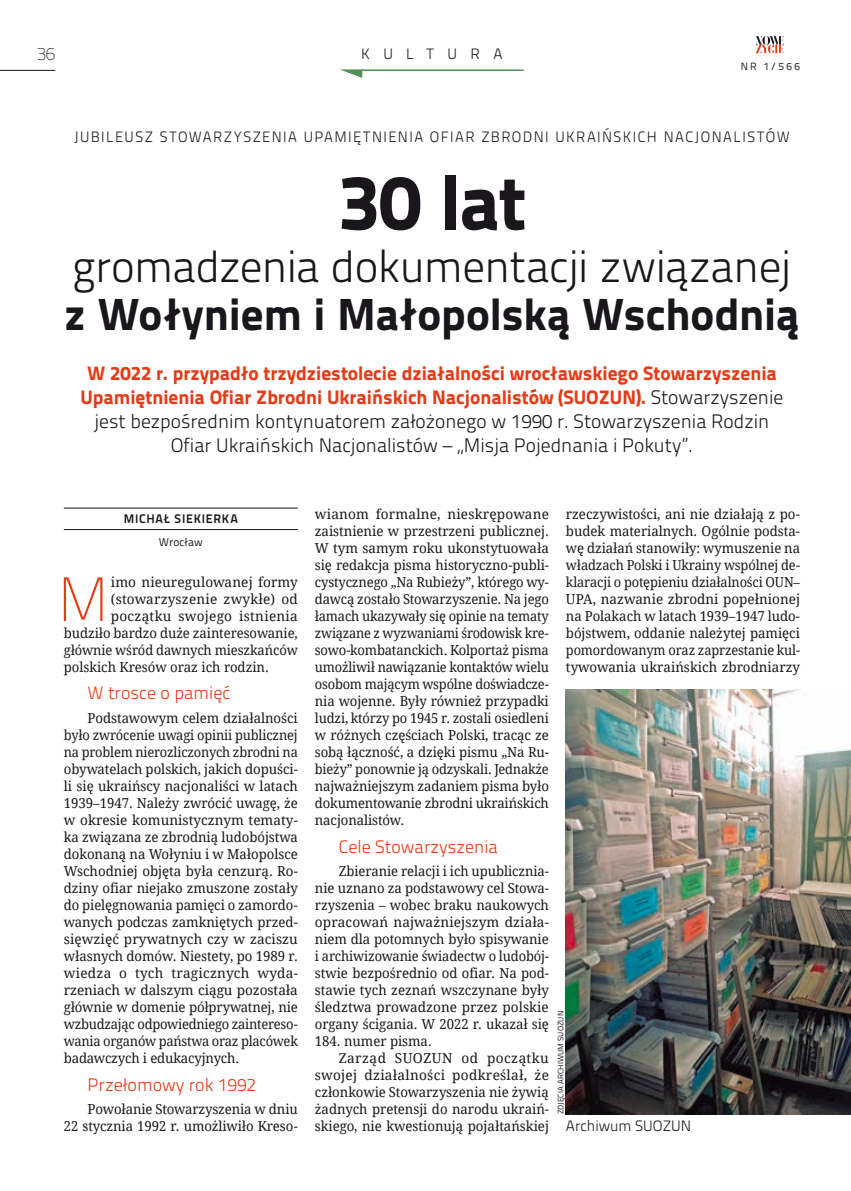
<style>
.page{position:relative;width:851px;height:1191px;background:#fff}
.page>*{position:absolute;margin:0;border:0;box-sizing:border-box;transform-origin:0 0}
.t1{font:800 78px "Titillium Text 22 L";color:#1a171c}
.t2{font:100 62.25px "Titillium Text 22 L";color:#e53b16;scale:.96 1}
.t3{font:300 45px/48px "Titillium Text 22 L";letter-spacing:-.015em;color:#1a171c}
.t4{font:300 19.5px/24px "Titillium Text 22 L";color:#1a171c;text-align:center}
.t5{font:300 18px "Titillium Text 22 L";color:#e53b16}
.t6{font:100 18px "Titillium Text 22 L";color:#1a171c}
.t7{font:300 15px "Titillium Text 22 L";letter-spacing:.095em;color:#1a171c}
.t8{font:300 15px "Titillium Text 22 L";color:#1a171c}
.t9{font:300 15px "Titillium Text 22 L";letter-spacing:.885em;color:#1a171c}
.t10{font:13.65px/17px "Droid Serif";letter-spacing:-.005em;color:#1a171c;text-align:justify}
.t11{font:13.65px/17px "Droid Serif";letter-spacing:-.005em;color:#1a171c;text-align:justify;scale:.96 1}
.t12{font:13.65px "Droid Serif";letter-spacing:-.005em;color:#1a171c;scale:.95 1}
.t13{font:13.65px "Droid Serif";letter-spacing:-.005em;color:#1a171c;scale:.94 1}
.t14{font:13.65px "Droid Serif";letter-spacing:.02em;color:#1a171c}
.t15{font:13.65px "Droid Serif";letter-spacing:.015em;color:#1a171c}
.t16{font:13.65px "Droid Serif";letter-spacing:.035em;color:#1a171c}
.t17{font:700 12.45px "Titillium Text 22 L";letter-spacing:.06em;color:#1a171c}
.t18{font:11.4px "Titillium Text 22 L";letter-spacing:.01em;color:#1a171c}
.t19{font:10.5px "Titillium Text 22 L";color:#1a171c}
.t20{font:7.95px "Titillium Text 22 L";letter-spacing:.01em;color:#1a171c}
.s1{font-weight:800}
.s2{font-weight:800;color:#e53b16}
</style>
<div class="page">
<hr style="left:64px;top:508px;width:234px;height:1px;background:#1a171c">
<hr style="left:64px;top:529px;width:234px;height:1px;background:#1a171c">
<img style="left:566px;top:689px;width:284px;height:425px">
<hr style="left:0;top:70px;width:55px;height:1px;background:#1a171c">
<svg style="left:755px;top:36px;width:28px;height:17px"></svg>
<hr style="left:360px;top:69px;width:163px;height:2px;background:#538f56">
<svg style="left:340px;top:69px;width:22px;height:9px"></svg>
<p class="t6" style="left:37px;top:40px;width:20px">36</p>
<p class="t9" style="left:361px;top:43px;width:143px">KULTURA</p>
<p class="t19" style="left:740px;top:59px;width:61px">NR 1/566</p>
<p class="t7" style="left:74px;top:125px;width:716px">JUBILEUSZ STOWARZYSZENIA UPAMIĘTNIENIA OFIAR ZBRODNI UKRAIŃSKICH NACJONALISTÓW</p>
<p class="t1" style="left:338px;top:141px;width:189px">30 lat</p>
<p class="t3" style="left:64px;top:240px;width:736px">gromadzenia dokumentacji związanej <span class="s1">z Wołyniem i Małopolską Wschodnią</span></p>
<p class="t4" style="left:80px;top:360px;width:704px"><span class="s2">W 2022 r. przypadło trzydziestolecie działalności wrocławskiego Stowarzyszenia Upamiętnienia Ofiar Zbrodni Ukraińskich Nacjonalistów (SUOZUN).</span> Stowarzyszenie jest bezpośrednim kontynuatorem założonego w 1990 r. Stowarzyszenia Rodzin Ofiar Ukraińskich Nacjonalistów – „Misja Pojednania i Pokuty”.</p>
<p class="t17" style="left:124px;top:509px;width:116px">MICHAŁ SIEKIERKA</p>
<p class="t18" style="left:159px;top:534px;width:45px">Wrocław</p>
<p class="t2" style="left:58px;top:555px;width:55px">M</p>
<p class="t10" style="left:111px;top:574px;width:188px">imo nieuregulowanej formy</p>
<p class="t15" style="left:111px;top:590px;width:188px">(stowarzyszenie zwykłe) od</p>
<p class="t14" style="left:111px;top:607px;width:188px">początku swojego istnienia</p>
<p class="t12" style="left:64px;top:624px;width:248px">budziło bardzo duże zainteresowanie,</p>
<p class="t13" style="left:64px;top:641px;width:250px">głównie wśród dawnych mieszkańców</p>
<p class="t11" style="left:64px;top:659px;width:215px">polskich Kresów oraz ich rodzin.</p>
<p class="t5" style="left:88px;top:680px;width:144px">W trosce o pamięć</p>
<p class="t11" style="left:64px;top:710px;width:245px;text-indent:24px">Podstawowym celem działalności było zwrócenie uwagi opinii publicznej na problem nierozliczonych zbrodni na obywatelach polskich, jakich dopuści&shy;li się ukraińscy nacjonaliści w latach 1939–1947. Należy zwrócić uwagę, że w okresie komunistycznym tematy&shy;ka związana ze zbrodnią ludobójstwa dokonaną na Wołyniu i w Małopolsce Wschodniej objęta była cenzurą. Ro&shy;dziny ofiar niejako zmuszone zostały do pielęgnowania pamięci o zamordo&shy;wanych podczas zamkniętych przed&shy;sięwzięć prywatnych czy w zaciszu własnych domów. Niestety, po 1989 r. wiedza o tych tragicznych wyda&shy;rzeniach w dalszym ciągu pozostała głównie w domenie półprywatnej, nie wzbudzając odpowiedniego zaintereso&shy;wania organów państwa oraz placówek badawczych i edukacyjnych.</p>
<p class="t5" style="left:88px;top:1071px;width:170px">Przełomowy rok 1992</p>
<p class="t11" style="left:64px;top:1101px;width:245px;text-align:right">Powołanie Stowarzyszenia w dniu<br>22 stycznia 1992 r. umożliwiło Kreso-</p>
<p class="t10" style="left:315px;top:505px;width:235px">wianom formalne, nieskrępowane zaistnienie w przestrzeni publicznej.<br>W tym samym roku ukonstytuowała się redakcja pisma historyczno-publi&shy;cystycznego „Na Rubieży”, którego wy&shy;dawcą zostało Stowarzyszenie. Na jego łamach ukazywały się opinie na tematy związane z wyzwaniami środowisk kre&shy;sowo-kombatanckich. Kolportaż pisma umożliwił nawiązanie kontaktów wielu osobom mającym wspólne doświadcze&shy;nia wojenne. Były również przypadki ludzi, którzy po 1945 r. zostali osiedleni w różnych częściach Polski, tracąc ze sobą łączność, a dzięki pismu „Na Ru&shy;bieży” ponownie ją odzyskali. Jednakże najważniejszym zadaniem pisma było dokumentowanie zbrodni ukraińskich nacjonalistów.</p>
<p class="t5" style="left:338px;top:833px;width:161px">Cele Stowarzyszenia</p>
<p class="t12" style="left:338px;top:863px;width:223px">Zbieranie relacji i ich upublicznia-</p>
<p class="t11" style="left:315px;top:880px;width:245px">nie uznano za podstawowy cel Stowa-</p>
<p class="t11" style="left:315px;top:897px;width:245px">rzyszenia – wobec braku naukowych</p>
<p class="t10" style="left:315px;top:914px;width:235px">opracowań najważniejszym działa-</p>
<p class="t11" style="left:315px;top:931px;width:245px">niem dla potomnych było spisywanie</p>
<p class="t13" style="left:315px;top:948px;width:250px">i archiwizowanie świadectw o ludobój-</p>
<p class="t11" style="left:315px;top:965px;width:245px">stwie bezpośrednio od ofiar. Na pod-</p>
<p class="t10" style="left:315px;top:982px;width:235px">stawie tych zeznań wszczynane były</p>
<p class="t10" style="left:315px;top:999px;width:235px">śledztwa prowadzone przez polskie</p>
<p class="t11" style="left:315px;top:1016px;width:245px">organy ścigania. W 2022 r. ukazał się</p>
<p class="t11" style="left:315px;top:1033px;width:123px">184. numer pisma.</p>
<p class="t16" style="left:338px;top:1050px;width:211px">Zarząd SUOZUN od początku</p>
<p class="t14" style="left:315px;top:1067px;width:235px">swojej działalności podkreślał, że</p>
<p class="t11" style="left:315px;top:1084px;width:245px">członkowie Stowarzyszenia nie żywią</p>
<p class="t11" style="left:315px;top:1101px;width:245px">żadnych pretensji do narodu ukraiń-</p>
<p class="t10" style="left:315px;top:1118px;width:235px">skiego, nie kwestionują pojałtańskiej</p>
<p class="t10" style="left:566px;top:505px;width:235px">rzeczywistości, ani nie działają z po&shy;budek materialnych. Ogólnie podsta&shy;wę działań stanowiły: wymuszenie na władzach Polski i Ukrainy wspólnej de&shy;klaracji o potępieniu działalności OUN– UPA, nazwanie zbrodni popełnionej na Polakach w latach 1939–1947 ludo&shy;bójstwem, oddanie należytej pamięci pomordowanym oraz zaprzestanie kul&shy;tywowania ukraińskich zbrodniarzy</p>
<p class="t20" style="left:554px;top:1114px;width:105px;rotate:-90deg">ZDJĘCIA ARCHIWUM SUOZUN</p>
<p class="t8" style="left:566px;top:1115px;width:127px">Archiwum SUOZUN</p>
</div>
